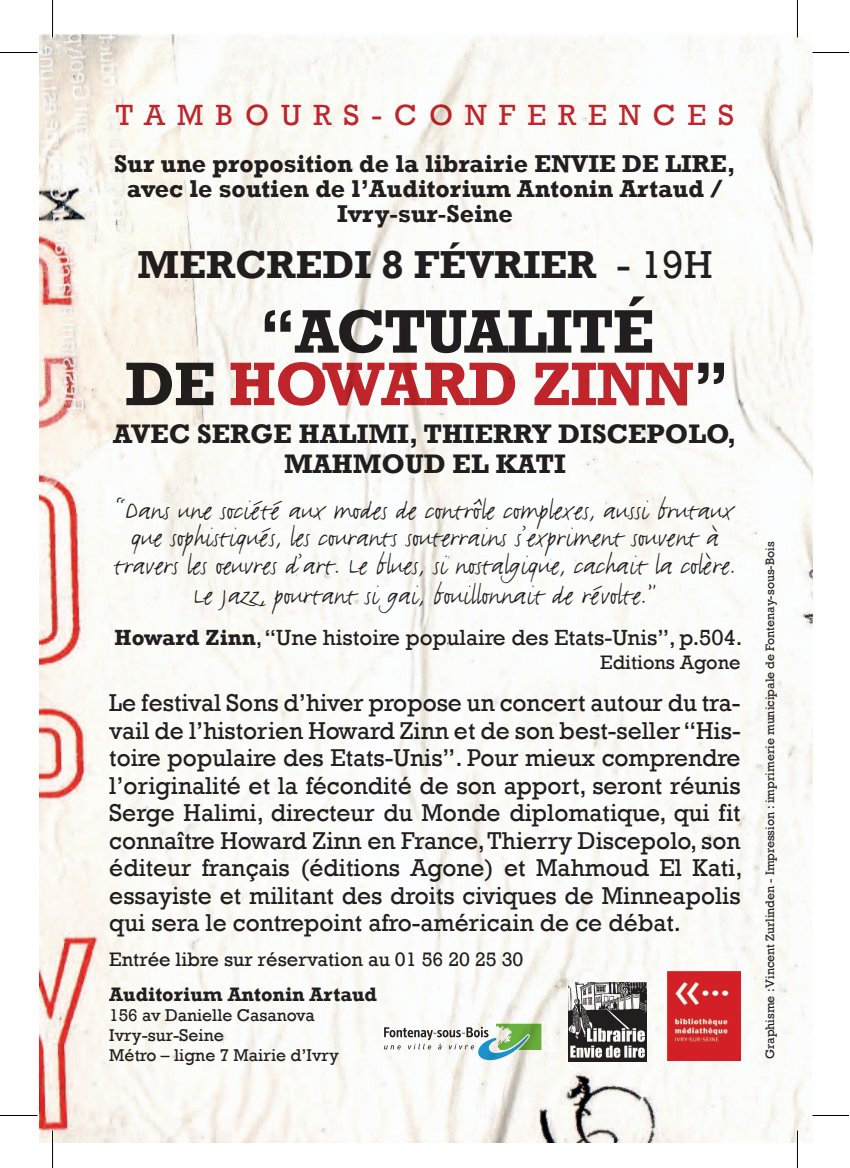
<style>
.page{position:relative;width:850px;height:1168px;background:#fff}
.page>*{position:absolute;margin:0;border:0;box-sizing:border-box;transform-origin:0 0}
.t1{font:700 62.5px/52.5px "Rockwell";letter-spacing:-.02em;color:#231f20}
.t2{font:700 40px "Rockwell";color:#231f20}
.t3{font:30px/28.2px "FF Justlefthand";color:#231f20;text-align:center}
.t4{font:30px "Rockwell";letter-spacing:.4em;color:#c2262c}
.t5{font:700 27.5px/30px "Rockwell";color:#231f20;text-align:center}
.t6{font:25px/27.5px "Rockwell";color:#231f20;text-align:justify}
.t7{font:700 25px/25px "Rockwell";color:#231f20;text-align:center}
.t8{font:22.5px "Rockwell";color:#231f20}
.t9{font:20px "Rockwell";color:#231f20}
.t10{font:700 20px "Rockwell";color:#231f20}
.t11{font:17.5px/20px "Rockwell";color:#231f20}
.t12{font:12.5px "Rockwell";color:#231f20}
.s1{font-weight:400}
.s2{color:#c2262c}
.s3{font-weight:700}
</style>
<div class="page">
<img style="left:40px;top:35px;width:772px;height:1108px">
<svg style="left:377px;top:1017px;width:172px;height:49px"></svg>
<svg style="left:384px;top:1024px;width:157px;height:40px"></svg>
<img style="left:568px;top:983px;width:78px;height:78px">
<img style="left:667px;top:972px;width:73px;height:89px">
<hr style="left:51px;top:0;width:3px;height:38px;background:#fff">
<hr style="left:51px;top:1130px;width:3px;height:38px;background:#fff">
<hr style="left:795px;top:0;width:3px;height:38px;background:#fff">
<hr style="left:795px;top:1130px;width:3px;height:38px;background:#fff">
<hr style="left:0;top:52px;width:38px;height:1px;background:#000">
<hr style="left:812px;top:52px;width:36px;height:1px;background:#000">
<hr style="left:0;top:1115px;width:38px;height:1px;background:#000">
<hr style="left:812px;top:1115px;width:36px;height:1px;background:#000">
<hr style="left:52px;top:0;width:1px;height:38px;background:#000">
<hr style="left:52px;top:1130px;width:1px;height:38px;background:#000">
<hr style="left:796px;top:0;width:1px;height:38px;background:#000">
<hr style="left:796px;top:1130px;width:1px;height:38px;background:#000">
<p class="t4" style="left:116px;top:96px;width:619px">TAMBOURS-CONFERENCES</p>
<p class="t7" style="left:114px;top:151px;width:622px">Sur une proposition de la librairie ENVIE DE LIRE, avec le soutien de l’Auditorium Antonin Artaud /<br>Ivry-sur-Seine</p>
<h2 class="t2" style="left:137px;top:240px;width:576px">MERCREDI 8 FÉVRIER <span class="s1">- 19H</span></h2>
<h1 class="t1" style="left:125px;top:304px;width:606px;text-indent:134px">“ACTUALITÉ<br>DE <span class="s2">HOWARD ZINN</span>”</h1>
<p class="t5" style="left:113px;top:418px;width:624px">AVEC SERGE HALIMI, THIERRY DISCEPOLO,<br>MAHMOUD EL KATI</p>
<p class="t3" style="left:114px;top:497px;width:622px">“Dans une société aux modes de contrôle complexes, aussi brutaux que sophistiqués, les courants souterrains s’expriment souvent à travers les oeuvres d’art. Le blues, si nostalgique, cachait la colère.<br>Le Jazz, pourtant si gai, bouillonnait de révolte.”</p>
<p class="t8" style="left:115px;top:623px;width:629px"><span class="s3">Howard Zinn</span>, “Une histoire populaire des Etats-Unis”, p.504.</p>
<p class="t9" style="left:600px;top:650px;width:142px">Editions Agone</p>
<p class="t6" style="left:109px;top:688px;width:634px">Le festival Sons d’hiver propose un concert autour du tra&shy;vail de l’historien Howard Zinn et de son best-seller “His&shy;toire populaire des Etats-Unis”. Pour mieux comprendre l’originalité et la fécondité de son apport, seront réunis Serge Halimi, directeur du Monde diplomatique, qui fit connaître Howard Zinn en France, Thierry Discepolo, son éditeur français (éditions Agone) et Mahmoud El Kati, essayiste et militant des droits civiques de Minneapolis qui sera le contrepoint afro-américain de ce débat.</p>
<p class="t9" style="left:109px;top:947px;width:415px">Entrée libre sur réservation au 01 56 20 25 30</p>
<p class="t10" style="left:109px;top:982px;width:269px">Auditorium Antonin Artaud</p>
<p class="t11" style="left:109px;top:1005px;width:231px">156 av Danielle Casanova<br>Ivry-sur-Seine<br>Métro – ligne 7 Mairie d’Ivry</p>
<p class="t12" style="left:762px;top:1059px;width:519px;rotate:-90deg">Graphisme : Vincent Zurlinden - Impression : imprimerie municipale de Fontenay-sous-Bois</p>
</div>
